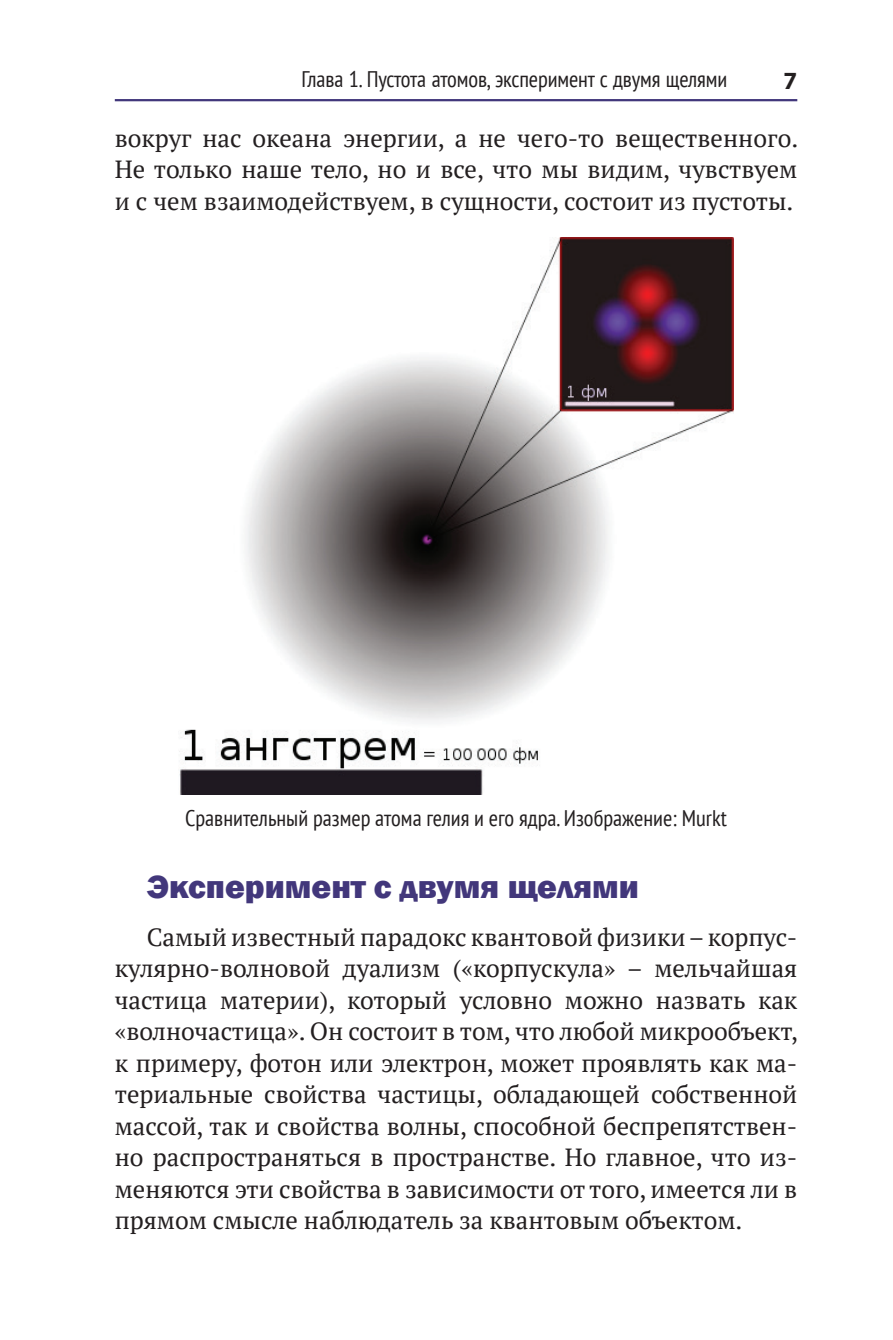
<style>
.page{position:relative;width:893px;height:1340px;background:#fff}
.page>*{position:absolute;margin:0;border:0;box-sizing:border-box;transform-origin:0 0}
.t1{font:800 33.75px "Franklin Gothic";color:#42377b}
.t2{font:24.75px/31.5px "PT Serif";color:#231f20;text-align:justify}
.t3{font:700 24.75px "Myriad Pro";color:#231f20}
.t4{font:condensed 22.5px "PT Sans";letter-spacing:-.005em;color:#231f20}
</style>
<div class="page">
<hr style="left:115px;top:99px;width:682px;height:2px;background:#42377b">
<img style="left:179px;top:238px;width:555px;height:556px">
<p class="t4" style="left:302px;top:65px;width:427px">Глава 1. Пустота атомов, эксперимент с двумя щелями</p>
<p class="t3" style="left:784px;top:65px;width:15px">7</p>
<p class="t2" style="left:115px;top:122px;width:685px">вокруг нас океана энергии, а не чего-то вещественного.<br>Не только наше тело, но и все, что мы видим, чувствуем и с чем взаимодействуем, в сущности, состоит из пустоты.</p>
<p class="t4" style="left:185px;top:803px;width:543px">Сравнительный размер атома гелия и его ядра. Изображение: Murkt</p>
<h1 class="t1" style="left:147px;top:865px;width:494px">Эксперимент с двумя щелями</h1>
<p class="t2" style="left:115px;top:920px;width:685px;text-indent:32px">Самый известный парадокс квантовой физики – корпус&shy;кулярно-волновой дуализм («корпускула» – мельчайшая частица материи), который условно можно назвать как «волночастица». Он состоит в том, что любой микрообъект, к примеру, фотон или электрон, может проявлять как ма&shy;териальные свойства частицы, обладающей собственной массой, так и свойства волны, способной беспрепятствен&shy;но распространяться в пространстве. Но главное, что из&shy;меняются эти свойства в зависимости от того, имеется ли в прямом смысле наблюдатель за квантовым объектом.</p>
</div>
